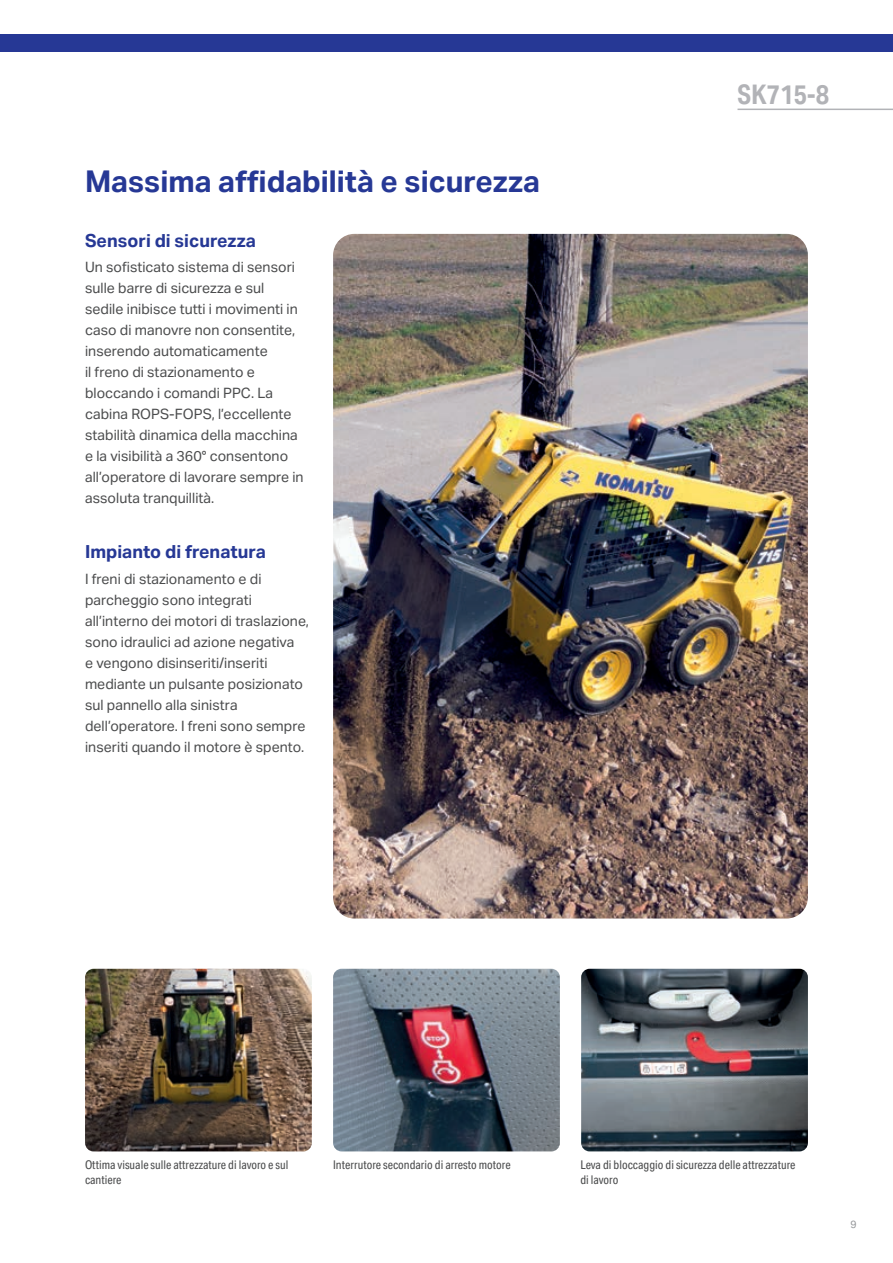
<style>
.page{position:relative;width:893px;height:1263px;background:#fff}
.page>*{position:absolute;margin:0;border:0;box-sizing:border-box;transform-origin:0 0}
.t1{font:700 30px "Aktiv Grotesk";color:#263895}
.t2{font:700 27px "Aktiv Grotesk Cd";color:#b2b3b7}
.t3{font:700 18px "Aktiv Grotesk";color:#263895}
.t4{font:14.25px/21px "Aktiv Grotesk";color:#4b4c4d}
.t5{font:12px/15px "Aktiv Grotesk Cd";color:#4b4c4d}
.t6{font:10.5px "Aktiv Grotesk";color:#939598}
</style>
<div class="page">
<img style="left:581px;top:969px;width:227px;height:182px">
<img style="left:85px;top:969px;width:227px;height:182px">
<img style="left:333px;top:969px;width:227px;height:182px">
<img style="left:333px;top:234px;width:475px;height:684px">
<div style="left:0;top:34px;width:893px;height:17px;background:#263895"></div>
<hr style="left:737px;top:109px;width:156px;height:1px;background:#b2b3b7">
<h1 class="t1" style="left:85px;top:164px;width:457px">Massima affidabilità e sicurezza</h1>
<p class="t3" style="left:85px;top:230px;width:172px">Sensori di sicurezza</p>
<p class="t4" style="left:85px;top:257px;width:220px">Un sofisticato sistema di sensori sulle barre di sicurezza e sul sedile inibisce tutti i movimenti in caso di manovre non consentite, inserendo automaticamente<br>il freno di stazionamento e bloccando i comandi PPC. La cabina ROPS-FOPS, l’eccellente stabilità dinamica della macchina e la visibilità a 360° consentono all’operatore di lavorare sempre in assoluta tranquillità.</p>
<p class="t3" style="left:85px;top:542px;width:182px">Impianto di frenatura</p>
<p class="t4" style="left:85px;top:568px;width:226px">I freni di stazionamento e di parcheggio sono integrati all’interno dei motori di traslazione, sono idraulici ad azione negativa<br>e vengono disinseriti/inseriti mediante un pulsante posizionato sul pannello alla sinistra dell’operatore. I freni sono sempre inseriti quando il motore è spento.</p>
<h2 class="t2" style="left:737px;top:79px;width:93px">SK715-8</h2>
<p class="t5" style="left:85px;top:1157px;width:205px">Ottima visuale sulle attrezzature di lavoro e sul cantiere</p>
<p class="t5" style="left:333px;top:1157px;width:179px">Interrutore secondario di arresto motore</p>
<p class="t5" style="left:580px;top:1157px;width:217px">Leva di bloccaggio di sicurezza delle attrezzature di lavoro</p>
<p class="t6" style="left:850px;top:1218px;width:8px">9</p>
</div>
